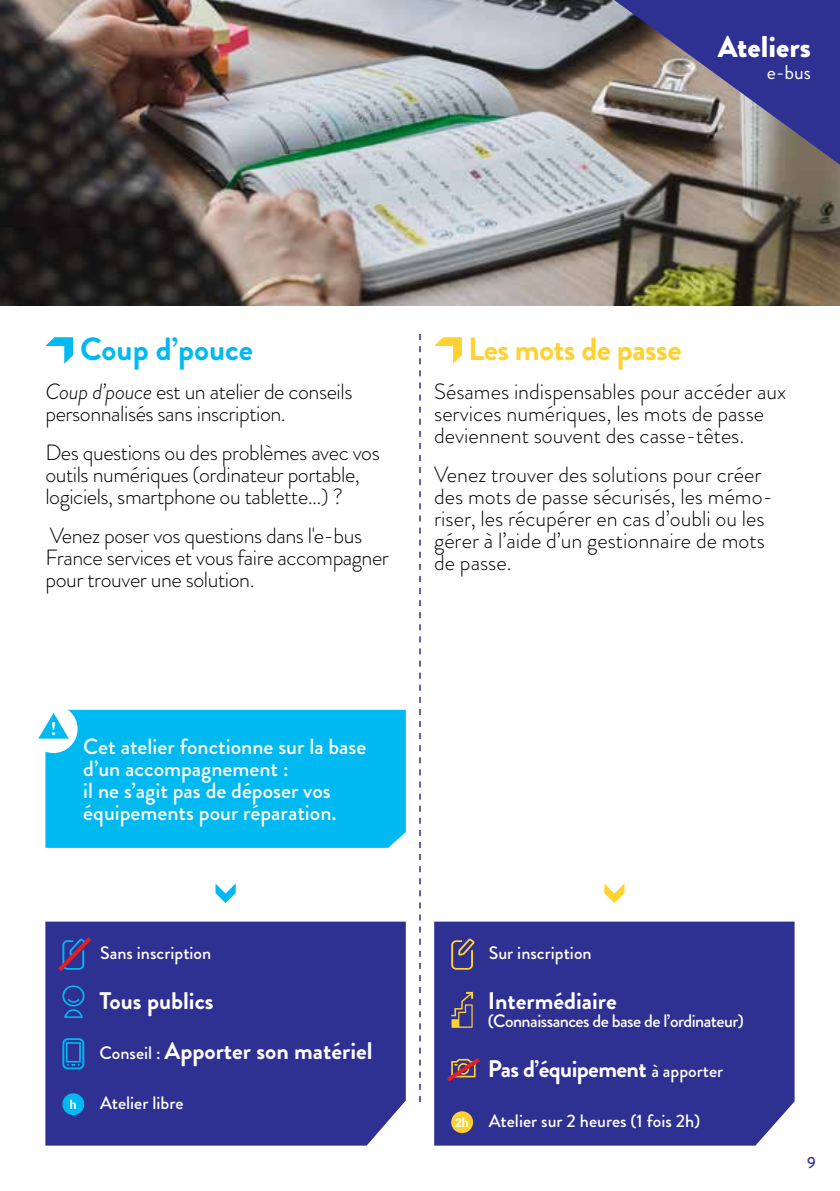
<style>
.page{position:relative;width:840px;height:1191px;background:#fff}
.page>*{position:absolute;margin:0;border:0;box-sizing:border-box;transform-origin:0 0}
.t1{font:700 32px "Brandon Grotesque";letter-spacing:-.02em;color:#ffd131}
.t2{font:700 32px "Brandon Grotesque";color:#00b9f1}
.t3{font:900 30px "Brandon Grotesque";color:#fff}
.t4{font:700 24px/50px "Brandon Grotesque";color:#fff}
.t5{font:700 24px "Brandon Grotesque";letter-spacing:-.025em;color:#fff}
.t6{font:300 22px/22px "Brandon Grotesque";letter-spacing:-.02em;color:#000}
.t7{font:300 22px/22px "Brandon Grotesque";color:#000}
.t8{font:500 22px/22px "Brandon Grotesque";color:#fff}
.t9{font:20px "Brandon Grotesque";color:#fff}
.t10{font:700 18.2px "Brandon Grotesque";color:#fff}
.t11{font:500 18px "Brandon Grotesque";color:#fff}
.t12{font:500 18px "Brandon Grotesque";letter-spacing:-.03em;color:#fff}
.t13{font:500 16px "Brandon Grotesque";color:#2e3092}
.t14{font:700 12px "Roboto";color:#fff}
.s1{font-style:italic}
.s2{font-weight:500;font-size:18px}
.s3{font-family:"Roboto";font-weight:700;font-size:12px}
</style>
<div class="page">
<img style="left:0;top:0;width:839px;height:306px">
<svg style="left:613px;top:0;width:226px;height:165px;background:#595580"></svg>
<svg style="left:405px;top:921px;width:1px;height:127px"></svg>
<svg style="left:419px;top:334px;width:1px;height:768px"></svg>
<div style="left:45px;top:921px;width:360px;height:224px;background:#2e3092"></div>
<svg style="left:62px;top:985px;width:22px;height:33px"></svg>
<svg style="left:62px;top:1038px;width:22px;height:31px"></svg>
<div style="left:62px;top:1093px;width:22px;height:22px;background:#00b9f1;border-radius:50%"></div>
<svg style="left:45px;top:337px;width:28px;height:27px"></svg>
<div style="left:45px;top:710px;width:360px;height:138px;background:#00b9f1"></div>
<div style="left:29px;top:705px;width:49px;height:48px;background:#fff;border-radius:50%"></div>
<svg style="left:38px;top:713px;width:31px;height:25px"></svg>
<svg style="left:434px;top:337px;width:27px;height:27px"></svg>
<div style="left:434px;top:921px;width:360px;height:224px;background:#2e3092"></div>
<svg style="left:451px;top:938px;width:23px;height:31px"></svg>
<svg style="left:449px;top:991px;width:25px;height:36px"></svg>
<div style="left:451px;top:1111px;width:22px;height:22px;background:#ffd131;border-radius:50%"></div>
<svg style="left:442px;top:1054px;width:42px;height:31px"></svg>
<svg style="left:215px;top:883px;width:20px;height:20px"></svg>
<svg style="left:604px;top:883px;width:20px;height:20px"></svg>
<svg style="left:54px;top:933px;width:41px;height:42px;background:#3b3b90"></svg>
<h2 class="t3" style="left:717px;top:25px;width:94px">Ateliers</h2>
<p class="t9" style="left:766px;top:58px;width:45px">e-bus</p>
<h1 class="t2" style="left:80px;top:326px;width:174px">Coup d’pouce</h1>
<p class="t6" style="left:45px;top:380px;width:308px"><span class="s1">Coup d’pouce</span> est un atelier de conseils personnalisés sans inscription.</p>
<p class="t6" style="left:45px;top:441px;width:336px">Des questions ou des problèmes avec vos outils numériques (ordinateur portable, logiciels, smartphone ou tablette…) ?</p>
<p class="t6" style="left:45px;top:524px;width:345px">Venez poser vos questions dans l'e-bus<br>France services et vous faire accompagner pour trouver une solution.</p>
<h1 class="t1" style="left:468px;top:326px;width:215px">Les mots de passe</h1>
<p class="t7" style="left:434px;top:380px;width:353px">Sésames indispensables pour accéder aux services numériques, les mots de passe deviennent souvent des casse-têtes.</p>
<p class="t7" style="left:434px;top:463px;width:340px">Venez trouver des solutions pour créer des mots de passe sécurisés, les mémo&shy;riser, les récupérer en cas d’oubli ou les gérer à l’aide d’un gestionnaire de mots de passe.</p>
<p class="t10" style="left:51px;top:716px;width:7px">!</p>
<p class="t8" style="left:83px;top:735px;width:284px">Cet atelier fonctionne sur la base d’un accompagnement :<br>il ne s’agit pas de déposer vos équipements pour réparation.</p>
<p class="t11" style="left:100px;top:940px;width:113px">Sans inscription</p>
<p class="t4" style="left:99px;top:976px;width:274px">Tous publics<br><span class="s2">Conseil :</span> Apporter son matériel</p>
<p class="t14" style="left:70px;top:1096px;width:8px">h</p>
<p class="t11" style="left:100px;top:1090px;width:85px">Atelier libre</p>
<p class="t11" style="left:488px;top:940px;width:104px">Sur inscription</p>
<p class="t4" style="left:487px;top:976px;width:130px">Intermédiaire</p>
<p class="t12" style="left:487px;top:1008px;width:257px">(Connaissances de base de l’ordinateur)</p>
<p class="t5" style="left:487px;top:1052px;width:237px">Pas d’équipement <span class="s2">à apporter</span></p>
<p class="t11" style="left:455px;top:1108px;width:246px"><span class="s3">2h</span> Atelier sur 2 heures (1 fois 2h)</p>
<p class="t13" style="left:806px;top:1151px;width:10px">9</p>
</div>
